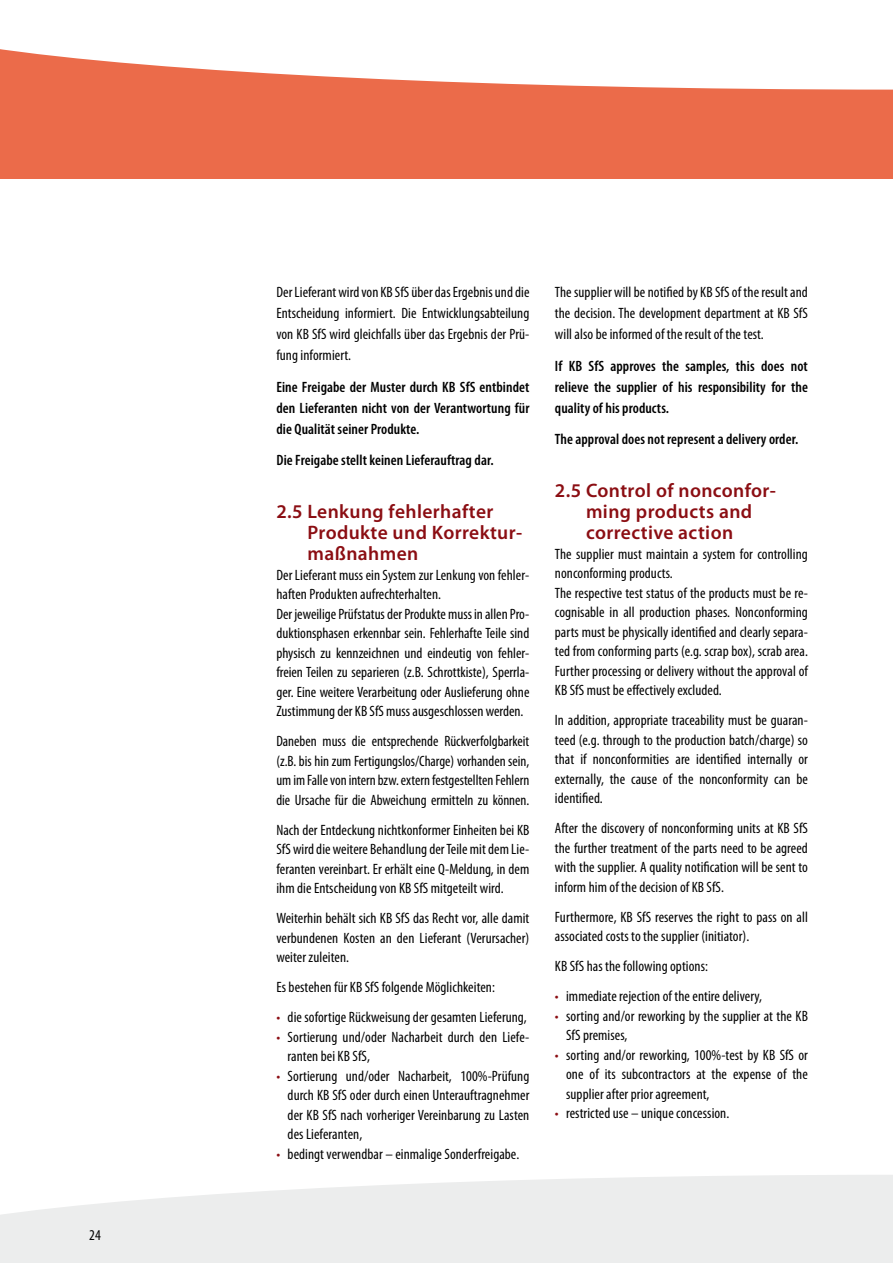
<style>
.page{position:relative;width:893px;height:1263px;background:#fff}
.page>*{position:absolute;margin:0;border:0;box-sizing:border-box;transform-origin:0 0}
.t1{font:600 19.5px/21px "Myriad Pro";letter-spacing:.02em;color:#8b0e13}
.t2{font:condensed 15px/19.5px "Myriad Pro";letter-spacing:.005em;color:#000;text-align:justify}
.t3{font:600 condensed 15px/21px "Myriad Pro";letter-spacing:.005em;color:#000;text-align:justify}
.s1{color:#8b0e13}
</style>
<div class="page">
<div style="left:0;top:45px;width:893px;height:134px;background:#eb6b4a"></div>
<svg style="left:0;top:45px;width:892px;height:45px;fill:#fff"></svg>
<svg style="left:0;top:1175px;width:892px;height:88px;background:#eeefef"></svg>
<svg style="left:892px;top:45px;width:1px;height:45px"></svg>
<svg style="left:892px;top:1175px;width:1px;height:88px"></svg>
<p class="t2" style="left:89px;top:1225px;width:13px">24</p>
<p class="t2" style="left:276px;top:282px;width:255px;line-height:21px">Der Lieferant wird von KB SfS über das Ergebnis und die Entscheidung informiert. Die Entwicklungsabteilung von KB SfS wird gleichfalls über das Ergebnis der Prü&shy;fung informiert.</p>
<p class="t3" style="left:276px;top:376px;width:255px">Eine Freigabe der Muster durch KB SfS entbindet den Lieferanten nicht von der Verantwortung für die Qualität seiner Produkte.</p>
<p class="t3" style="left:276px;top:450px;width:219px">Die Freigabe stellt keinen Lieferauftrag dar.</p>
<h1 class="t1" style="left:307px;top:501px;width:216px;text-indent:-31px">2.5 Lenkung fehlerhafter<br>Produkte und Korrektur&shy;maßnahmen</h1>
<p class="t2" style="left:276px;top:565px;width:255px;text-align:left">Der Lieferant muss ein System zur Lenkung von fehler&shy;haften Produkten aufrechterhalten.<br>Der jeweilige Prüfstatus der Produkte muss in allen Pro&shy;duktionsphasen erkennbar sein. Fehlerhafte Teile sind physisch zu kennzeichnen und eindeutig von fehler&shy;freien Teilen zu separieren (z.B. Schrottkiste), Sperrla&shy;ger. Eine weitere Verarbeitung oder Auslieferung ohne Zustimmung der KB SfS muss ausgeschlossen werden.</p>
<p class="t2" style="left:276px;top:731px;width:254px">Daneben muss die entsprechende Rückverfolgbarkeit (z.B. bis hin zum Fertigungslos/Charge) vorhanden sein, um im Falle von intern bzw. extern festgestellten Fehlern die Ursache für die Abweichung ermitteln zu können.</p>
<p class="t2" style="left:276px;top:820px;width:254px">Nach der Entdeckung nichtkonformer Einheiten bei KB SfS wird die weitere Behandlung der Teile mit dem Lie&shy;feranten vereinbart. Er erhält eine Q-Meldung, in dem ihm die Entscheidung von KB SfS mitgeteilt wird.</p>
<p class="t2" style="left:276px;top:908px;width:255px">Weiterhin behält sich KB SfS das Recht vor, alle damit verbundenen Kosten an den Lieferant (Verursacher) weiter zuleiten.</p>
<p class="t2" style="left:276px;top:977px;width:220px">Es bestehen für KB SfS folgende Möglichkeiten:</p>
<p class="t2" style="left:276px;top:1007px;width:252px"><span class="s1">•</span> die sofortige Rückweisung der gesamten Lieferung,</p>
<p class="t2" style="left:288px;top:1027px;width:243px;text-indent:-11px"><span class="s1">•</span> Sortierung und/oder Nacharbeit durch den Liefe&shy;ranten bei KB SfS,</p>
<p class="t2" style="left:288px;top:1066px;width:243px;text-indent:-11px"><span class="s1">•</span> Sortierung und/oder Nacharbeit, 100%-Prüfung durch KB SfS oder durch einen Unterauftragnehmer der KB SfS nach vorheriger Vereinbarung zu Lasten des Lieferanten,</p>
<p class="t2" style="left:276px;top:1144px;width:244px"><span class="s1">•</span> bedingt verwendbar – einmalige Sonderfreigabe.</p>
<p class="t2" style="left:555px;top:282px;width:255px;line-height:21px">The supplier will be notified by KB SfS of the result and the decision. The development department at KB SfS will also be informed of the result of the test.</p>
<p class="t3" style="left:555px;top:355px;width:255px">If KB SfS approves the samples, this does not relieve the supplier of his responsibility for the quality of his products.</p>
<p class="t3" style="left:555px;top:429px;width:245px">The approval does not represent a delivery order.</p>
<h1 class="t1" style="left:586px;top:480px;width:191px;text-indent:-31px">2.5 Control of nonconfor&shy;ming products and corrective action</h1>
<p class="t2" style="left:555px;top:544px;width:255px;text-align:left">The supplier must maintain a system for controlling nonconforming products.<br>The respective test status of the products must be re&shy;cognisable in all production phases. Nonconforming parts must be physically identified and clearly separa&shy;ted from conforming parts (e.g. scrap box), scrab area.<br>Further processing or delivery without the approval of KB SfS must be effectively excluded.</p>
<p class="t2" style="left:555px;top:710px;width:254px">In addition, appropriate traceability must be guaran&shy;teed (e.g. through to the production batch/charge) so that if nonconformities are identified internally or externally, the cause of the nonconformity can be identified.</p>
<p class="t2" style="left:555px;top:818px;width:255px">After the discovery of nonconforming units at KB SfS the further treatment of the parts need to be agreed with the supplier. A quality notification will be sent to inform him of the decision of KB SfS.</p>
<p class="t2" style="left:555px;top:907px;width:254px">Furthermore, KB SfS reserves the right to pass on all associated costs to the supplier (initiator).</p>
<p class="t2" style="left:555px;top:956px;width:155px">KB SfS has the following options:</p>
<p class="t2" style="left:555px;top:986px;width:209px"><span class="s1">•</span> immediate rejection of the entire delivery,</p>
<p class="t2" style="left:566px;top:1006px;width:243px;text-indent:-11px"><span class="s1">•</span> sorting and/or reworking by the supplier at the KB<br>SfS premises,</p>
<p class="t2" style="left:566px;top:1045px;width:243px;text-indent:-11px"><span class="s1">•</span> sorting and/or reworking, 100%-test by KB SfS or one of its subcontractors at the expense of the supplier after prior agreement,</p>
<p class="t2" style="left:555px;top:1103px;width:176px"><span class="s1">•</span> restricted use – unique concession.</p>
</div>
